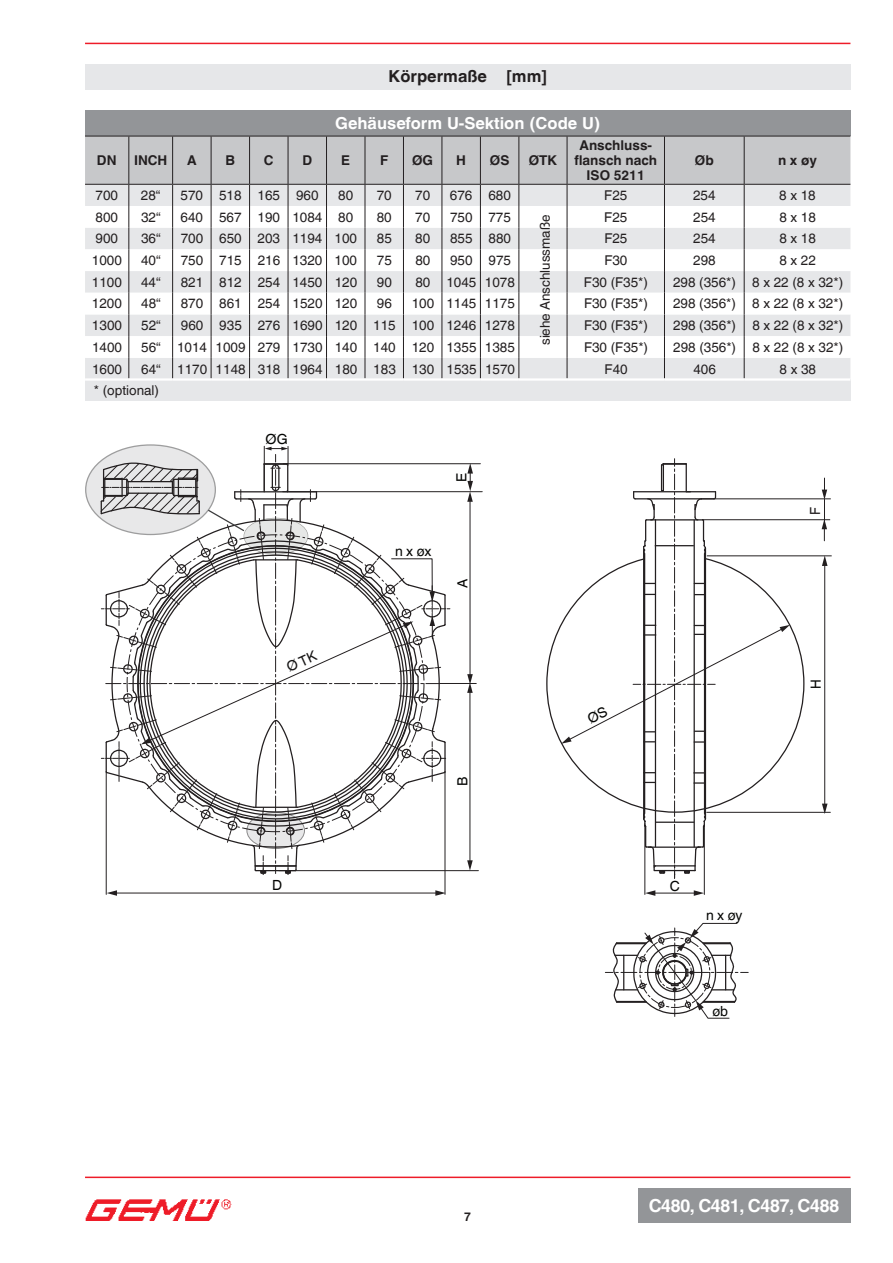
<style>
.page{position:relative;width:893px;height:1263px;background:#fff}
.page>*{position:absolute;margin:0;border:0;box-sizing:border-box;transform-origin:0 0}
.t1{font:700 18px "Helvetica World";letter-spacing:-.04em;color:#fff}
.t2{font:700 16.5px "Helvetica World";color:#fff}
.t3{font:700 16.5px "Helvetica World";color:#231f20}
.t4{font:13.95px "Helvetica World";letter-spacing:-.01em;color:#040503}
.t5{font:13.95px "Helvetica World";letter-spacing:-.01em;color:#040503;scale:.95 1}
.t6{font:13.95px "Helvetica World";color:#231f20;scale:.95 1}
.t7{font:13.5px "Helvetica World";color:#231f20}
.t8{font:700 13.5px/15px "Helvetica World";color:#231f20;text-align:center}
.t9{font:700 12px "Helvetica World";color:#231f20}
</style>
<div class="page">
<hr style="left:85px;top:43px;width:765px;height:1px;background:#ee1c28">
<hr style="left:85px;top:1176px;width:765px;height:2px;background:#ee1c28">
<div style="left:638px;top:1188px;width:212px;height:34px;background:#939598"></div>
<img style="left:85px;top:1199px;width:147px;height:21px">
<hr style="left:707px;top:555px;width:125px;height:1px;background:#231f20">
<hr style="left:824px;top:564px;width:1px;height:241px;background:#231f20">
<svg style="left:822px;top:804px;width:5px;height:10px"></svg>
<svg style="left:822px;top:555px;width:5px;height:11px"></svg>
<hr style="left:707px;top:812px;width:123px;height:1px;background:#231f20">
<hr style="left:106px;top:772px;width:1px;height:122px;background:#231f20">
<hr style="left:445px;top:772px;width:1px;height:122px;background:#231f20">
<hr style="left:115px;top:893px;width:322px;height:1px;background:#231f20">
<svg style="left:107px;top:890px;width:10px;height:6px"></svg>
<svg style="left:435px;top:890px;width:11px;height:6px"></svg>
<hr style="left:644px;top:824px;width:1px;height:70px;background:#231f20">
<hr style="left:704px;top:824px;width:1px;height:70px;background:#231f20">
<hr style="left:653px;top:893px;width:43px;height:1px;background:#231f20">
<svg style="left:645px;top:890px;width:10px;height:6px"></svg>
<svg style="left:694px;top:890px;width:10px;height:6px"></svg>
<hr style="left:283px;top:463px;width:197px;height:1px;background:#231f20">
<svg style="left:546px;top:624px;width:259px;height:189px"></svg>
<hr style="left:279px;top:870px;width:199px;height:1px;background:#231f20">
<hr style="left:283px;top:491px;width:199px;height:1px;background:#231f20">
<hr style="left:439px;top:683px;width:37px;height:1px;background:#231f20">
<hr style="left:470px;top:691px;width:1px;height:171px;background:#231f20">
<svg style="left:467px;top:860px;width:6px;height:11px"></svg>
<hr style="left:470px;top:500px;width:1px;height:176px;background:#231f20">
<svg style="left:467px;top:674px;width:6px;height:19px"></svg>
<svg style="left:467px;top:463px;width:6px;height:39px"></svg>
<svg style="left:605px;top:923px;width:143px;height:96px"></svg>
<div style="left:640px;top:937px;width:70px;height:71px;border:1px dashed #231f20;border-radius:50%"></div>
<div style="left:658px;top:955px;width:34px;height:35px;border:1px dashed #231f20;border-radius:50%"></div>
<svg style="left:86px;top:445px;width:129px;height:89px"></svg>
<hr style="left:703px;top:498px;width:128px;height:1px;background:#231f20">
<hr style="left:702px;top:519px;width:128px;height:1px;background:#231f20">
<svg style="left:822px;top:478px;width:5px;height:63px"></svg>
<div style="left:85px;top:64px;width:765px;height:25px;background:#e6e7e9"></div>
<div style="left:85px;top:111px;width:765px;height:25px;background:#939598"></div>
<div style="left:85px;top:379px;width:765px;height:22px;background:#e6e7e9"></div>
<svg style="left:85px;top:136px;width:765px;height:242px"></svg>
<hr style="left:128px;top:136px;width:1px;height:48px;background:#231f20">
<hr style="left:172px;top:136px;width:1px;height:48px;background:#231f20">
<hr style="left:85px;top:378px;width:44px;height:3px;background:#fff">
<hr style="left:129px;top:378px;width:44px;height:3px;background:#fff">
<hr style="left:173px;top:378px;width:38px;height:3px;background:#fff">
<hr style="left:211px;top:378px;width:39px;height:3px;background:#fff">
<hr style="left:250px;top:378px;width:38px;height:3px;background:#fff">
<hr style="left:288px;top:378px;width:38px;height:3px;background:#fff">
<hr style="left:326px;top:378px;width:39px;height:3px;background:#fff">
<hr style="left:365px;top:378px;width:38px;height:3px;background:#fff">
<hr style="left:403px;top:378px;width:39px;height:3px;background:#fff">
<hr style="left:442px;top:378px;width:38px;height:3px;background:#fff">
<hr style="left:480px;top:378px;width:39px;height:3px;background:#fff">
<hr style="left:519px;top:378px;width:48px;height:3px;background:#fff">
<hr style="left:567px;top:378px;width:97px;height:3px;background:#fff">
<hr style="left:664px;top:378px;width:80px;height:3px;background:#fff">
<hr style="left:744px;top:378px;width:106px;height:3px;background:#fff">
<svg style="left:561px;top:459px;width:229px;height:419px"></svg>
<svg style="left:100px;top:446px;width:350px;height:428px"></svg>
<p class="t3" style="left:389px;top:67px;width:160px">Körpermaße [mm]</p>
<p class="t2" style="left:335px;top:114px;width:267px">Gehäuseform U-Sektion (Code U)</p>
<p class="t8" style="left:97px;top:153px;width:21px">DN</p>
<p class="t8" style="left:134px;top:153px;width:35px">INCH</p>
<p class="t8" style="left:187px;top:153px;width:11px">A</p>
<p class="t8" style="left:226px;top:153px;width:11px">B</p>
<p class="t8" style="left:264px;top:153px;width:11px">C</p>
<p class="t8" style="left:302px;top:153px;width:11px">D</p>
<p class="t8" style="left:341px;top:153px;width:10px">E</p>
<p class="t8" style="left:380px;top:153px;width:10px">F</p>
<p class="t8" style="left:412px;top:153px;width:22px">ØG</p>
<p class="t8" style="left:456px;top:153px;width:11px">H</p>
<p class="t8" style="left:490px;top:153px;width:21px">ØS</p>
<p class="t8" style="left:529px;top:153px;width:30px">ØTK</p>
<p class="t8" style="left:574px;top:138px;width:84px">Anschluss&shy;flansch nach<br>ISO 5211</p>
<p class="t8" style="left:695px;top:153px;width:20px">Øb</p>
<p class="t8" style="left:778px;top:153px;width:40px">n x øy</p>
<p class="t7" style="left:95px;top:187px;width:24px">700</p>
<p class="t7" style="left:141px;top:187px;width:21px">28“</p>
<p class="t7" style="left:181px;top:187px;width:139px">570 518 165 960</p>
<p class="t7" style="left:338px;top:187px;width:17px">80</p>
<p class="t7" style="left:377px;top:187px;width:17px">70</p>
<p class="t7" style="left:415px;top:187px;width:17px">70</p>
<p class="t7" style="left:450px;top:187px;width:62px">676 680</p>
<p class="t7" style="left:604px;top:187px;width:25px">F25</p>
<p class="t7" style="left:693px;top:187px;width:24px">254</p>
<p class="t7" style="left:779px;top:187px;width:38px">8 x 18</p>
<p class="t7" style="left:96px;top:209px;width:24px">800</p>
<p class="t7" style="left:141px;top:209px;width:21px">32“</p>
<p class="t7" style="left:181px;top:209px;width:174px">640 567 190 1084 80</p>
<p class="t7" style="left:377px;top:209px;width:17px">80</p>
<p class="t7" style="left:415px;top:209px;width:17px">70</p>
<p class="t7" style="left:450px;top:209px;width:62px">750 775</p>
<p class="t7" style="left:604px;top:209px;width:25px">F25</p>
<p class="t7" style="left:693px;top:209px;width:24px">254</p>
<p class="t7" style="left:779px;top:209px;width:38px">8 x 18</p>
<p class="t7" style="left:96px;top:231px;width:24px">900</p>
<p class="t7" style="left:141px;top:231px;width:21px">36“</p>
<p class="t7" style="left:181px;top:231px;width:178px">700 650 203 1194 100</p>
<p class="t7" style="left:377px;top:231px;width:17px">85</p>
<p class="t7" style="left:415px;top:231px;width:17px">80</p>
<p class="t7" style="left:450px;top:231px;width:62px">855 880</p>
<p class="t7" style="left:604px;top:231px;width:25px">F25</p>
<p class="t7" style="left:693px;top:231px;width:24px">254</p>
<p class="t7" style="left:779px;top:231px;width:38px">8 x 18</p>
<p class="t7" style="left:92px;top:252px;width:32px">1000</p>
<p class="t7" style="left:141px;top:252px;width:21px">40“</p>
<p class="t7" style="left:181px;top:252px;width:178px">750 715 216 1320 100</p>
<p class="t7" style="left:377px;top:252px;width:17px">75</p>
<p class="t7" style="left:415px;top:252px;width:17px">80</p>
<p class="t7" style="left:450px;top:252px;width:62px">950 975</p>
<p class="t7" style="left:604px;top:252px;width:25px">F30</p>
<p class="t7" style="left:693px;top:252px;width:24px">298</p>
<p class="t7" style="left:779px;top:252px;width:38px">8 x 22</p>
<p class="t7" style="left:92px;top:274px;width:32px">1100</p>
<p class="t7" style="left:141px;top:274px;width:21px">44“</p>
<p class="t7" style="left:181px;top:274px;width:178px">821 812 254 1450 120</p>
<p class="t7" style="left:377px;top:274px;width:17px">90</p>
<p class="t7" style="left:415px;top:274px;width:101px">80 1045 1078</p>
<p class="t7" style="left:584px;top:274px;width:66px">F30 (F35*)</p>
<p class="t7" style="left:673px;top:274px;width:172px">298 (356*) 8 x 22 (8 x 32*)</p>
<p class="t7" style="left:92px;top:296px;width:32px">1200</p>
<p class="t7" style="left:141px;top:296px;width:21px">48“</p>
<p class="t7" style="left:181px;top:296px;width:178px">870 861 254 1520 120</p>
<p class="t7" style="left:377px;top:296px;width:17px">96</p>
<p class="t7" style="left:412px;top:296px;width:105px">100 1145 1175</p>
<p class="t7" style="left:584px;top:296px;width:66px">F30 (F35*)</p>
<p class="t7" style="left:673px;top:296px;width:172px">298 (356*) 8 x 22 (8 x 32*)</p>
<p class="t7" style="left:92px;top:318px;width:32px">1300</p>
<p class="t7" style="left:141px;top:318px;width:21px">52“</p>
<p class="t7" style="left:181px;top:318px;width:336px">960 935 276 1690 120 115 100 1246 1278</p>
<p class="t7" style="left:584px;top:318px;width:66px">F30 (F35*)</p>
<p class="t7" style="left:673px;top:318px;width:172px">298 (356*) 8 x 22 (8 x 32*)</p>
<p class="t7" style="left:92px;top:339px;width:32px">1400</p>
<p class="t7" style="left:141px;top:339px;width:375px">56“ 1014 1009 279 1730 140 140 120 1355 1385</p>
<p class="t7" style="left:584px;top:339px;width:66px">F30 (F35*)</p>
<p class="t7" style="left:673px;top:339px;width:172px">298 (356*) 8 x 22 (8 x 32*)</p>
<p class="t7" style="left:92px;top:361px;width:32px">1600</p>
<p class="t7" style="left:141px;top:361px;width:375px">64“ 1170 1148 318 1964 180 183 130 1535 1570</p>
<p class="t7" style="left:605px;top:361px;width:25px">F40</p>
<p class="t7" style="left:693px;top:361px;width:24px">406</p>
<p class="t7" style="left:780px;top:361px;width:38px">8 x 38</p>
<p class="t7" style="left:94px;top:382px;width:67px">* (optional)</p>
<p class="t7" style="left:537px;top:345px;width:132px;rotate:-90deg">siehe Anschlussmaße</p>
<p class="t4" style="left:266px;top:431px;width:24px">ØG</p>
<p class="t4" style="left:272px;top:877px;width:12px">D</p>
<p class="t4" style="left:453px;top:482px;width:11px;rotate:-90deg">E</p>
<p class="t4" style="left:395px;top:543px;width:38px">n x øx</p>
<p class="t4" style="left:454px;top:588px;width:11px;rotate:-90deg">A</p>
<p class="t4" style="left:454px;top:786px;width:11px;rotate:-90deg">B</p>
<p class="t9" style="left:464px;top:1209px;width:8px">7</p>
<p class="t6" style="left:807px;top:515px;width:10px;rotate:-90deg">F</p>
<p class="t5" style="left:808px;top:689px;width:12px;rotate:-90deg">H</p>
<p class="t4" style="left:670px;top:878px;width:12px">C</p>
<p class="t4" style="left:706px;top:907px;width:38px">n x øy</p>
<p class="t4" style="left:712px;top:1003px;width:17px">øb</p>
<h1 class="t1" style="left:649px;top:1195px;width:192px">C480, C481, C487, C488</h1>
</div>
